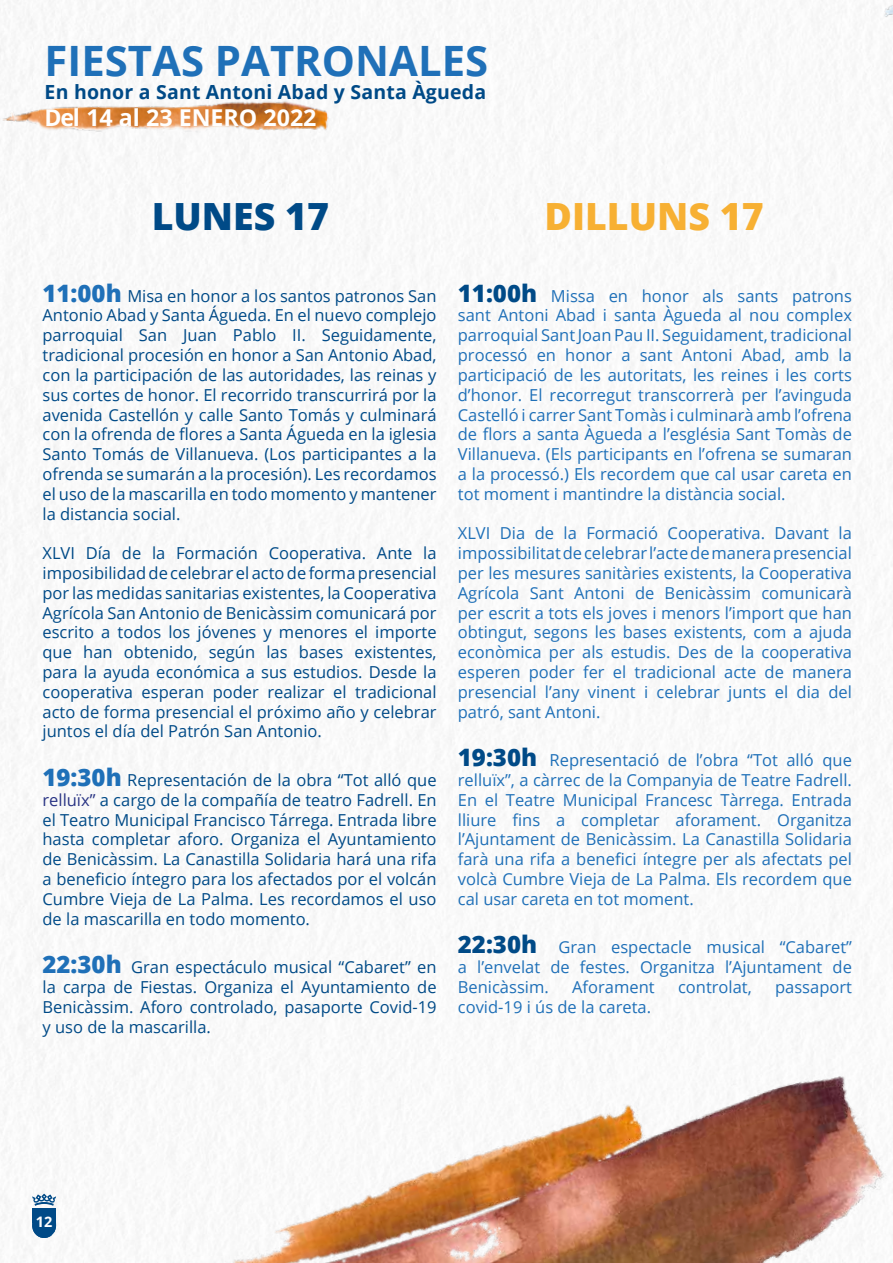
<style>
.page{position:relative;width:893px;height:1263px;background:#fff}
.page>*{position:absolute;margin:0;border:0;box-sizing:border-box;transform-origin:0 0}
.t1{font:700 41.85px "Open Sans";color:#1f70b8}
.t2{font:800 37.5px "Open Sans";color:#f7b033}
.t3{font:800 37.5px "Open Sans";color:#004a87}
.t4{font:700 23.25px "Open Sans";color:#fff}
.t5{font:700 19.5px "Open Sans";letter-spacing:.01em;color:#004a87}
.t6{font:16.5px/19.8px "Open Sans";color:#004a87;text-align:justify}
.t7{font:16.5px/19.8px "Open Sans";color:#1f70b8;text-align:justify}
.t8{font:700 14.4px "Open Sans";color:#fff}
.s1{font-weight:800;font-size:24px;color:#1f70b8}
.s2{color:#293484}
.s3{font-weight:800;font-size:24px;color:#004a87}
</style>
<div class="page">
<img style="left:0;top:976px;width:893px;height:287px">
<img style="left:800px;top:0;width:93px;height:263px">
<img style="left:0;top:85px;width:337px;height:71px">
<h1 class="t1" style="left:45px;top:32px;width:445px">FIESTAS PATRONALES</h1>
<p class="t5" style="left:45px;top:78px;width:443px">En honor a Sant Antoni Abad y Santa Àgueda</p>
<h3 class="t4" style="left:45px;top:101px;width:273px">Del 14 al 23 ENERO 2022</h3>
<h2 class="t3" style="left:152px;top:188px;width:179px">LUNES 17</h2>
<h2 class="t2" style="left:544px;top:188px;width:221px">DILLUNS 17</h2>
<p class="t6" style="left:43px;top:285px;width:396px"><span class="s1">11:00h</span> Misa en honor a los santos patronos San Antonio Abad y Santa Águeda. En el nuevo complejo parroquial San Juan Pablo II. Seguidamente, tradicional procesión en honor a San Antonio Abad, con la participación de las autoridades, las reinas y sus cortes de honor. El recorrido transcurrirá por la avenida Castellón y calle Santo Tomás y culminará con la ofrenda de flores a Santa Águeda en la iglesia Santo Tomás de Villanueva. (Los participantes a la ofrenda se sumarán a la procesión). Les recordamos el uso de la mascarilla en todo momento y mantener la distancia social.</p>
<p class="t6" style="left:43px;top:543px;width:396px">XLVI Día de la Formación Cooperativa. Ante la imposibilidad de celebrar el acto de forma presencial por las medidas sanitarias existentes, la Cooperativa Agrícola San Antonio de Benicàssim comunicará por escrito a todos los jóvenes y menores el importe que han obtenido, según las bases existentes, para la ayuda económica a sus estudios. Desde la cooperativa esperan poder realizar el tradicional acto de forma presencial el próximo año y celebrar juntos el día del Patrón San Antonio.</p>
<p class="t6" style="left:43px;top:770px;width:396px"><span class="s1">19:30h</span> Representación de la obra “Tot alló que <span class="s2">relluïx”</span> a cargo de la compañía de teatro Fadrell. En el Teatro Municipal Francisco Tárrega. Entrada libre hasta completar aforo. Organiza el Ayuntamiento de Benicàssim. La Canastilla Solidaria hará una rifa a beneficio íntegro para los afectados por el volcán Cumbre Vieja de La Palma. Les recordamos el uso de la mascarilla en todo momento.</p>
<p class="t6" style="left:43px;top:957px;width:396px"><span class="s1">22:30h</span> Gran espectáculo musical “Cabaret” en la carpa de Fiestas. Organiza el Ayuntamiento de Benicàssim. Aforo controlado, pasaporte Covid-19 y uso de la mascarilla.</p>
<p class="t7" style="left:458px;top:285px;width:396px"><span class="s3">11:00h</span> Missa en honor als sants patrons sant Antoni Abad i santa Àgueda al nou complex parroquial Sant Joan Pau II. Seguidament, tradicional processó en honor a sant Antoni Abad, amb la participació de les autoritats, les reines i les corts d’honor. El recorregut transcorrerà per l’avinguda Castelló i carrer Sant Tomàs i culminarà amb l’ofrena de flors a santa Àgueda a l’església Sant Tomàs de Villanueva. (Els participants en l’ofrena se sumaran a la processó.) Els recordem que cal usar careta en tot moment i mantindre la distància social.</p>
<p class="t7" style="left:458px;top:523px;width:396px">XLVI Dia de la Formació Cooperativa. Davant la impossibilitat de celebrar l’acte de manera presencial per les mesures sanitàries existents, la Cooperativa Agrícola Sant Antoni de Benicàssim comunicarà per escrit a tots els joves i menors l’import que han obtingut, segons les bases existents, com a ajuda econòmica per als estudis. Des de la cooperativa esperen poder fer el tradicional acte de manera presencial l’any vinent i celebrar junts el dia del patró, sant Antoni.</p>
<p class="t7" style="left:458px;top:750px;width:396px"><span class="s3">19:30h</span> Representació de l’obra “Tot alló que relluïx”, a càrrec de la Companyia de Teatre Fadrell.<br>En el Teatre Municipal Francesc Tàrrega. Entrada lliure fins a completar aforament. Organitza l’Ajuntament de Benicàssim. La Canastilla Solidaria farà una rifa a benefici íntegre per als afectats pel volcà Cumbre Vieja de La Palma. Els recordem que cal usar careta en tot moment.</p>
<p class="t7" style="left:458px;top:937px;width:396px"><span class="s3">22:30h</span> Gran espectacle musical “Cabaret” a l’envelat de festes. Organitza l’Ajuntament de Benicàssim.</p>
<p class="t7" style="left:572px;top:977px;width:84px">Aforament</p>
<p class="t7" style="left:678px;top:977px;width:75px">controlat,</p>
<p class="t7" style="left:775px;top:977px;width:78px">passaport</p>
<p class="t7" style="left:458px;top:996px;width:195px">covid-19 i ús de la careta.</p>
<p class="t8" style="left:36px;top:1211px;width:18px">12</p>
</div>
